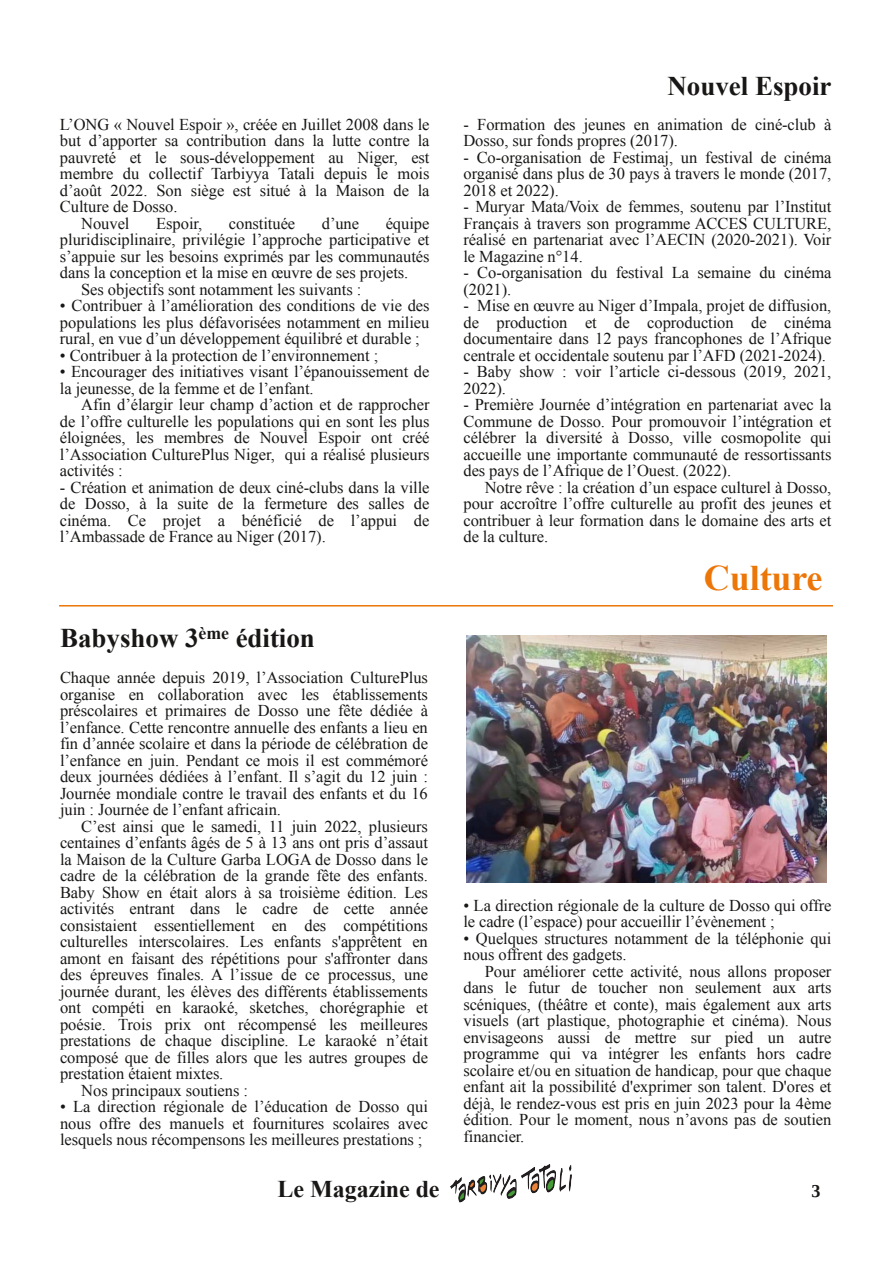
<style>
.page{position:relative;width:893px;height:1263px;background:#fff}
.page>*{position:absolute;margin:0;border:0;box-sizing:border-box;transform-origin:0 0}
.t1{font:700 36px "Times New Roman";color:#ec7607}
.t2{font:700 27px "Times New Roman";color:#181715}
.t3{font:700 24px "Times New Roman";color:#181715}
.t4{font:700 18px "Liberation Serif";color:#181715}
.t5{font:16.5px/16.5px "Times New Roman";letter-spacing:-.005em;color:#181715;text-align:justify}
</style>
<div class="page">
<hr style="left:59px;top:605px;width:774px;height:1px;background:#ec7607">
<img style="left:450px;top:1165px;width:121px;height:37px">
<img style="left:467px;top:635px;width:359px;height:248px">
<p class="t5" style="left:60px;top:115px;width:371px">L’ONG « Nouvel Espoir », créée en Juillet 2008 dans le</p>
<p class="t5" style="left:60px;top:132px;width:371px">but d’apporter sa contribution dans la lutte contre la</p>
<p class="t5" style="left:60px;top:148px;width:371px">pauvreté et le sous-développement au Niger, est</p>
<p class="t5" style="left:60px;top:165px;width:371px">membre du collectif Tarbiyya Tatali depuis le mois</p>
<p class="t5" style="left:60px;top:181px;width:371px">d’août 2022. Son siège est situé à la Maison de la</p>
<p class="t5" style="left:60px;top:198px;width:119px">Culture de Dosso.</p>
<p class="t5" style="left:81px;top:214px;width:50px">Nouvel</p>
<p class="t5" style="left:156px;top:214px;width:48px">Espoir,</p>
<p class="t5" style="left:229px;top:214px;width:68px">constituée</p>
<p class="t5" style="left:322px;top:214px;width:39px">d’une</p>
<p class="t5" style="left:386px;top:214px;width:45px">équipe</p>
<p class="t5" style="left:60px;top:231px;width:371px">pluridisciplinaire, privilégie l’approche participative et</p>
<p class="t5" style="left:60px;top:247px;width:371px">s’appuie sur les besoins exprimés par les communautés</p>
<p class="t5" style="left:60px;top:264px;width:350px">dans la conception et la mise en œuvre de ses projets.</p>
<p class="t5" style="left:81px;top:280px;width:282px">Ses objectifs sont notamment les suivants :</p>
<p class="t5" style="left:60px;top:297px;width:371px">• Contribuer à l’amélioration des conditions de vie des populations les plus défavorisées notamment en milieu rural, en vue d’un développement équilibré et durable ;</p>
<p class="t5" style="left:60px;top:346px;width:320px">• Contribuer à la protection de l’environnement ;</p>
<p class="t5" style="left:60px;top:363px;width:371px">• Encourager des initiatives visant l’épanouissement de la jeunesse, de la femme et de l’enfant.</p>
<p class="t5" style="left:60px;top:396px;width:371px;text-indent:21px">Afin d’élargir leur champ d’action et de rapprocher de l’offre culturelle les populations qui en sont les plus éloignées, les membres de Nouvel Espoir ont créé l’Association CulturePlus Niger, qui a réalisé plusieurs activités :</p>
<p class="t5" style="left:60px;top:478px;width:371px">- Création et animation de deux ciné-clubs dans la ville de Dosso, à la suite de la fermeture des salles de cinéma. Ce projet a bénéficié de l’appui de l’Ambassade de France au Niger (2017).</p>
<h2 class="t2" style="left:60px;top:619px;width:256px">Babyshow 3<sup>ème</sup> édition</h2>
<p class="t5" style="left:60px;top:669px;width:370px">Chaque année depuis 2019, l’Association CulturePlus organise en collaboration avec les établissements préscolaires et primaires de Dosso une fête dédiée à l’enfance. Cette rencontre annuelle des enfants a lieu en fin d’année scolaire et dans la période de célébration de l’enfance en juin. Pendant ce mois il est commémoré deux journées dédiées à l’enfant. Il s’agit du 12 juin :<br>Journée mondiale contre le travail des enfants et du 16 juin : Journée de l’enfant africain.</p>
<p class="t5" style="left:81px;top:818px;width:348px">C’est ainsi que le samedi, 11 juin 2022, plusieurs</p>
<p class="t5" style="left:60px;top:834px;width:369px">centaines d’enfants âgés de 5 à 13 ans ont pris d’assaut</p>
<p class="t5" style="left:60px;top:851px;width:370px">la Maison de la Culture Garba LOGA de Dosso dans le</p>
<p class="t5" style="left:60px;top:867px;width:369px">cadre de la célébration de la grande fête des enfants.</p>
<p class="t5" style="left:60px;top:884px;width:369px">Baby Show en était alors à sa troisième édition. Les</p>
<p class="t5" style="left:60px;top:900px;width:370px">activités entrant dans le cadre de cette année</p>
<p class="t5" style="left:60px;top:917px;width:369px">consistaient essentiellement en des compétitions</p>
<p class="t5" style="left:60px;top:933px;width:369px">culturelles interscolaires. Les enfants s'apprêtent en</p>
<p class="t5" style="left:60px;top:950px;width:369px">amont en faisant des répétitions pour s'affronter dans</p>
<p class="t5" style="left:60px;top:966px;width:370px">des épreuves finales. A l’issue de ce processus, une</p>
<p class="t5" style="left:60px;top:983px;width:369px">journée durant, les élèves des différents établissements</p>
<p class="t5" style="left:60px;top:999px;width:369px">ont compéti en karaoké, sketches, chorégraphie et</p>
<p class="t5" style="left:60px;top:1016px;width:369px">poésie. Trois prix ont récompensé les meilleures</p>
<p class="t5" style="left:60px;top:1032px;width:369px">prestations de chaque discipline. Le karaoké n’était</p>
<p class="t5" style="left:60px;top:1049px;width:370px">composé que de filles alors que les autres groupes de</p>
<p class="t5" style="left:60px;top:1065px;width:165px">prestation étaient mixtes.</p>
<p class="t5" style="left:81px;top:1082px;width:168px">Nos principaux soutiens :</p>
<p class="t5" style="left:60px;top:1098px;width:370px">• La direction régionale de l’éducation de Dosso qui nous offre des manuels et fournitures scolaires avec lesquels nous récompensons les meilleures prestations ;</p>
<h2 class="t2" style="left:668px;top:68px;width:165px">Nouvel Espoir</h2>
<p class="t5" style="left:463px;top:115px;width:369px">- Formation des jeunes en animation de ciné-club à<br>Dosso, sur fonds propres (2017).</p>
<p class="t5" style="left:463px;top:148px;width:369px">- Co-organisation de Festimaj, un festival de cinéma organisé dans plus de 30 pays à travers le monde (2017, 2018 et 2022).</p>
<p class="t5" style="left:463px;top:198px;width:369px">- Muryar Mata/Voix de femmes, soutenu par l’Institut Français à travers son programme ACCES CULTURE, réalisé en partenariat avec l’AECIN (2020-2021). Voir le Magazine n°14.</p>
<p class="t5" style="left:463px;top:264px;width:369px">- Co-organisation du festival La semaine du cinéma (2021).</p>
<p class="t5" style="left:463px;top:297px;width:369px">- Mise en œuvre au Niger d’Impala, projet de diffusion, de production et de coproduction de cinéma documentaire dans 12 pays francophones de l’Afrique centrale et occidentale soutenu par l’AFD (2021-2024).</p>
<p class="t5" style="left:463px;top:363px;width:369px">- Baby show : voir l’article ci-dessous (2019, 2021,<br>2022).</p>
<p class="t5" style="left:463px;top:396px;width:369px">- Première Journée d’intégration en partenariat avec la Commune de Dosso. Pour promouvoir l’intégration et célébrer la diversité à Dosso, ville cosmopolite qui accueille une importante communauté de ressortissants des pays de l’Afrique de l’Ouest. (2022).</p>
<p class="t5" style="left:463px;top:478px;width:369px;text-indent:21px">Notre rêve : la création d’un espace culturel à Dosso, pour accroître l’offre culturelle au profit des jeunes et contribuer à leur formation dans le domaine des arts et de la culture.</p>
<h1 class="t1" style="left:704px;top:553px;width:120px">Culture</h1>
<p class="t5" style="left:463px;top:897px;width:370px">• La direction régionale de la culture de Dosso qui offre le cadre (l’espace) pour accueillir l’évènement ;</p>
<p class="t5" style="left:463px;top:930px;width:369px">• Quelques structures notamment de la téléphonie qui nous offrent des gadgets.</p>
<p class="t5" style="left:463px;top:963px;width:370px;text-indent:21px">Pour améliorer cette activité, nous allons proposer dans le futur de toucher non seulement aux arts scéniques, (théâtre et conte), mais également aux arts visuels (art plastique, photographie et cinéma). Nous envisageons aussi de mettre sur pied un autre programme qui va intégrer les enfants hors cadre scolaire et/ou en situation de handicap, pour que chaque enfant ait la possibilité d'exprimer son talent. D'ores et déjà, le rendez-vous est pris en juin 2023 pour la 4ème édition. Pour le moment, nous n’avons pas de soutien financier.</p>
<h3 class="t3" style="left:277px;top:1172px;width:164px">Le Magazine de</h3>
<p class="t4" style="left:811px;top:1179px;width:10px">3</p>
</div>
